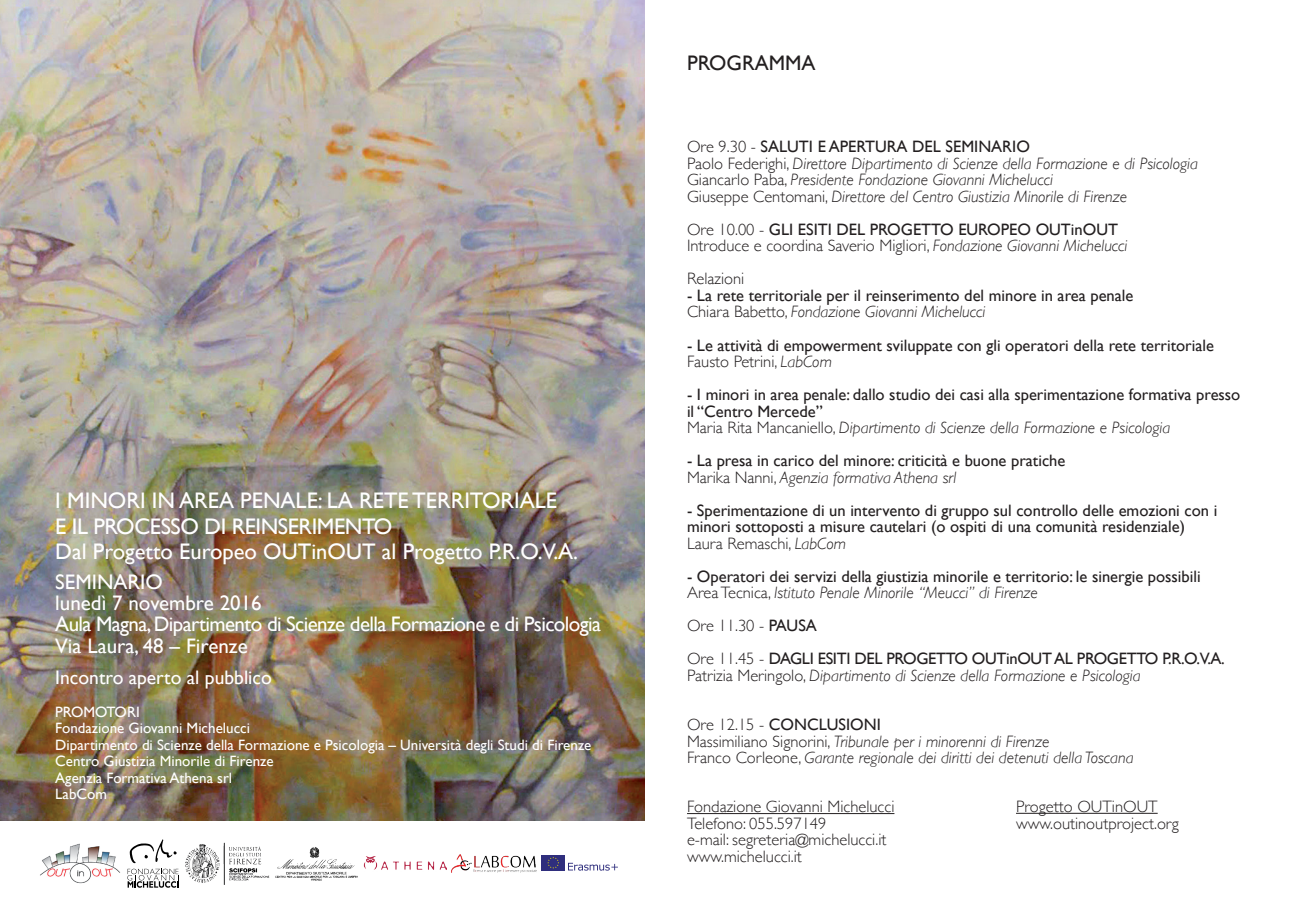
<style>
.page{position:relative;width:1289px;height:919px;background:#fff}
.page>*{position:absolute;margin:0;border:0;box-sizing:border-box;transform-origin:0 0}
.t1{font:22.5px/25.5px "Gill Sans";color:#fff}
.t2{font:21px/21px "Gill Sans";letter-spacing:-.03em;color:#fff}
.t3{font:21px "Gill Sans";color:#231f20}
.t4{font:19.5px "Gill Sans";color:#fff}
.t5{font:16.5px/16.5px "Gill Sans";color:#231f20}
.t6{font:italic 300 16.5px/16.5px "Gill Sans";color:#231f20}
.t7{font:300 16.5px/16.5px "Gill Sans";color:#231f20}
.t8{font:16.5px/33px "Gill Sans";letter-spacing:-.02em;color:#231f20}
.t9{font:15px/16.5px "Gill Sans";color:#fff}
.s1{font-style:normal}
.s2{font-weight:400;font-style:normal}
.s3{font-weight:400}
.s4{font-style:italic}
.s5{font-weight:300}
.s6{font-weight:300;font-style:italic}
</style>
<div class="page">
<img style="left:0;top:0;width:644px;height:821px">
<hr style="left:687px;top:813px;width:207px;height:1px;background:#231f20">
<img style="left:185px;top:842px;width:85px;height:42px">
<img style="left:275px;top:847px;width:83px;height:33px">
<img style="left:40px;top:843px;width:80px;height:40px">
<svg style="left:568px;top:862px;width:50px;height:8px"></svg>
<div style="left:541px;top:855px;width:24px;height:15px;background:#2f2e7d"></div>
<svg style="left:547px;top:857px;width:12px;height:11px"></svg>
<img style="left:363px;top:856px;width:83px;height:14px">
<img style="left:451px;top:854px;width:85px;height:18px">
<svg style="left:127px;top:839px;width:52px;height:48px"></svg>
<hr style="left:1016px;top:812px;width:141px;height:1px;background:#231f20">
<h1 class="t1" style="left:55px;top:487px;width:524px">I MINORI IN AREA PENALE: LA RETE TERRITORIALE<br>E IL PROCESSO DI REINSERIMENTO<br>Dal Progetto Europeo OUTinOUT al Progetto P.R.O.V.A.</h1>
<p class="t2" style="left:55px;top:571px;width:547px">SEMINARIO<br>lunedì 7 novembre 2016<br>Aula Magna, Dipartimento di Scienze della Formazione e di Psicologia<br>Via Laura, 48 – Firenze</p>
<p class="t4" style="left:55px;top:665px;width:218px">Incontro aperto al pubblico</p>
<p class="t9" style="left:55px;top:703px;width:537px">PROMOTORI<br>Fondazione Giovanni Michelucci<br>Dipartimento di Scienze della Formazione e Psicologia – Università degli Studi di Firenze Centro Giustizia Minorile di Firenze<br>Agenzia Formativa Athena srl<br>LabCom</p>
<p class="t3" style="left:687px;top:50px;width:130px">PROGRAMMA</p>
<p class="t6" style="left:687px;top:139px;width:512px"><span class="s1">Ore 9.30 -</span> <span class="s2">SALUTI E APERTURA DEL SEMINARIO<br></span><span class="s1">Paolo Federighi,</span> Direttore Dipartimento di Scienze della Formazione e di Psicologia <span class="s1">Giancarlo Paba,</span> Presidente Fondazione Giovanni Michelucci<br><span class="s1">Giuseppe Centomani,</span> Direttore del Centro Giustizia Minorile di Firenze</p>
<p class="t7" style="left:687px;top:220px;width:442px">Ore 10.00 - <span class="s3">GLI ESITI DEL PROGETTO EUROPEO OUTinOUT<br></span>Introduce e coordina Saverio Migliori, <span class="s4">Fondazione Giovanni Michelucci</span></p>
<p class="t7" style="left:687px;top:270px;width:59px">Relazioni</p>
<p class="t5" style="left:687px;top:287px;width:448px">- La rete territoriale per il reinserimento del minore in area penale<br><span class="s5">Chiara Babetto,</span> <span class="s6">Fondazione Giovanni Michelucci</span></p>
<p class="t5" style="left:687px;top:336px;width:528px">- Le attività di empowerment sviluppate con gli operatori della rete territoriale<br><span class="s5">Fausto Petrini,</span> <span class="s6">LabCom</span></p>
<p class="t5" style="left:687px;top:386px;width:555px">- I minori in area penale: dallo studio dei casi alla sperimentazione formativa presso il “Centro Mercede”<br><span class="s5">Maria Rita Mancaniello,</span> <span class="s6">Dipartimento di Scienze della Formazione e Psicologia</span></p>
<p class="t5" style="left:687px;top:452px;width:380px">- La presa in carico del minore: criticità e buone pratiche<br><span class="s5">Marika Nanni,</span> <span class="s6">Agenzia formativa Athena srl</span></p>
<p class="t5" style="left:687px;top:501px;width:532px">- Sperimentazione di un intervento di gruppo sul controllo delle emozioni con i minori sottoposti a misure cautelari (o ospiti di una comunità residenziale)<br><span class="s5">Laura Remaschi,</span> <span class="s6">LabCom</span></p>
<p class="t5" style="left:687px;top:567px;width:515px">- Operatori dei servizi della giustizia minorile e territorio: le sinergie possibili<br><span class="s5">Area Tecnica,</span> <span class="s6">Istituto Penale Minorile “Meucci” di Firenze</span></p>
<p class="t8" style="left:687px;top:609px;width:539px"><span class="s5">Ore 11.30 -</span> PAUSA<br><span class="s5">Ore 11.45 -</span> DAGLI ESITI DEL PROGETTO OUTinOUT AL PROGETTO P.R.O.V.A.</p>
<p class="t6" style="left:687px;top:667px;width:455px"><span class="s1">Patrizia Meringolo,</span> Dipartimento di Scienze della Formazione e Psicologia</p>
<p class="t6" style="left:687px;top:716px;width:448px"><span class="s1">Ore 12.15 -</span> <span class="s2">CONCLUSIONI<br></span><span class="s1">Massimiliano Signorini,</span> Tribunale per i minorenni di Firenze<br><span class="s1">Franco Corleone,</span> Garante regionale dei diritti dei detenuti della Toscana</p>
<p class="t7" style="left:687px;top:797px;width:209px">Fondazione Giovanni Michelucci<br>Telefono: 055.597149<br>e-mail: segreteria@michelucci.it www.michelucci.it</p>
<p class="t7" style="left:1016px;top:797px;width:164px">Progetto OUTinOUT www.outinoutproject.org</p>
</div>
